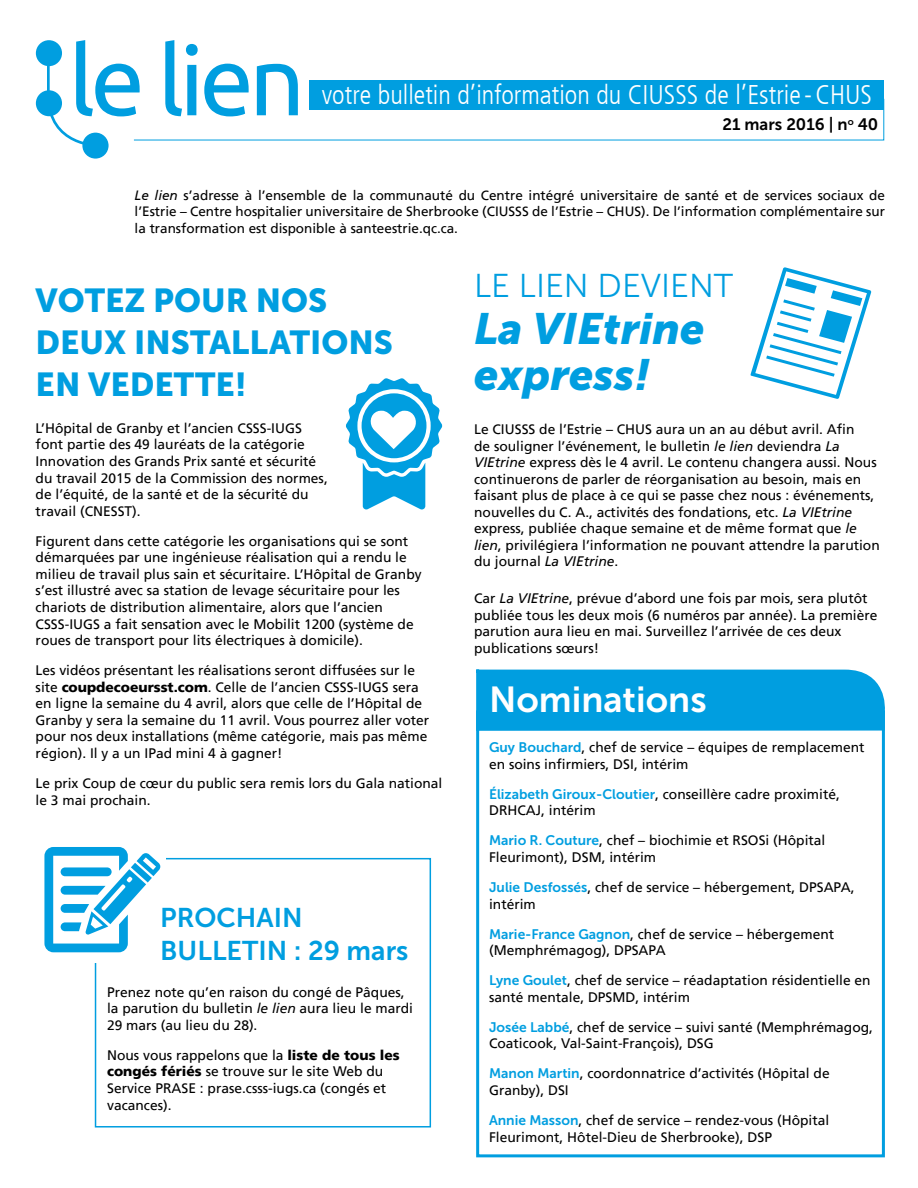
<style>
.page{position:relative;width:918px;height:1188px;background:#fff}
.page>*{position:absolute;margin:0;border:0;box-sizing:border-box;transform-origin:0 0}
.t1{font:96.9px "Ubuntu";letter-spacing:-.05em;color:#009ee0}
.t2{font:italic 43.5px/46.5px "Museo Sans 900";color:#009ee0}
.t3{font:36px "Museo Sans 700";color:#fff}
.t4{font:33px/42px "Museo Sans 900";color:#009ee0}
.t5{font:33px "Museo Sans 300";color:#009ee0}
.t6{font:300 condensed 27px "Frutiger LT";color:#fff}
.t7{font:27px/32.4px "Museo Sans 700";color:#009ee0}
.t8{font:16.5px "Museo Sans 700";color:#000}
.t9{font:13.8px/16.5px "Frutiger LT";color:#000}
.t10{font:13.5px/16.5px "Frutiger LT";color:#000;text-align:justify}
.s1{font-family:"Frutiger CE";font-style:italic}
.s2{font-weight:900}
.s3{font-style:italic}
.s4{font-family:"Museo Sans 700";color:#009ee0}
</style>
<div class="page">
<div style="left:310px;top:80px;width:574px;height:29px;background:#009ee0"></div>
<div style="left:36px;top:90px;width:26px;height:26px;background:#009ee0;border-radius:50%"></div>
<div style="left:36px;top:40px;width:26px;height:26px;background:#009ee0;border-radius:50%"></div>
<div style="left:82px;top:133px;width:27px;height:26px;background:#009ee0;border-radius:50%"></div>
<svg style="left:46px;top:40px;width:56px;height:108px"></svg>
<svg style="left:134px;top:98px;width:341px;height:43px"></svg>
<div style="left:476px;top:709px;width:409px;height:448px;border:3px solid #009ee0"></div>
<svg style="left:475px;top:98px;width:410px;height:634px"></svg>
<svg style="left:750px;top:267px;width:121px;height:132px"></svg>
<svg style="left:346px;top:378px;width:96px;height:132px"></svg>
<div style="left:95px;top:858px;width:336px;height:270px;border:2px solid #009ee0"></div>
<div style="left:36px;top:837px;width:130px;height:126px;background:#fff"></div>
<svg style="left:44px;top:847px;width:116px;height:105px"></svg>
<h1 class="t1" style="left:69px;top:18px;width:238px">le lien</h1>
<h3 class="t6" style="left:322px;top:79px;width:552px">votre bulletin d’information du CIUSSS de l’Estrie -CHUS</h3>
<p class="t8" style="left:723px;top:115px;width:157px">21 mars 2016 | n<sup>o</sup> 40</p>
<p class="t10" style="left:135px;top:187px;width:752px"><span class="s1">Le lien</span> s’adresse à l’ensemble de la communauté du Centre intégré universitaire de santé et de services sociaux de l’Estrie – Centre hospitalier universitaire de Sherbrooke (CIUSSS de l’Estrie – CHUS). De l’information complémentaire sur la transformation est disponible à santeestrie.qc.ca.</p>
<h3 class="t4" style="left:36px;top:279px;width:359px">VOTEZ POUR NOS<br>DEUX INSTALLATIONS<br>EN VEDETTE!</h3>
<p class="t9" style="left:36px;top:420px;width:294px">L’Hôpital de Granby et l’ancien CSSS-IUGS font partie des 49 lauréats de la catégorie Innovation des Grands Prix santé et sécurité du travail 2015 de la Commission des normes, de l’équité, de la santé et de la sécurité du travail (CNESST).</p>
<p class="t9" style="left:36px;top:533px;width:388px">Figurent dans cette catégorie les organisations qui se sont démarquées par une ingénieuse réalisation qui a rendu le milieu de travail plus sain et sécuritaire. L’Hôpital de Granby s’est illustré avec sa station de levage sécuritaire pour les chariots de distribution alimentaire, alors que l’ancien CSSS-IUGS a fait sensation avec le Mobilit 1200 (système de roues de transport pour lits électriques à domicile).</p>
<p class="t9" style="left:36px;top:662px;width:395px">Les vidéos présentant les réalisations seront diffusées sur le site <span class="s2">coupdecoeursst.com</span>. Celle de l’ancien CSSS-IUGS sera en ligne la semaine du 4 avril, alors que celle de l’Hôpital de Granby y sera la semaine du 11 avril. Vous pourrez aller voter pour nos deux installations (même catégorie, mais pas même région). Il y a un IPad mini 4 à gagner!</p>
<p class="t9" style="left:36px;top:775px;width:408px">Le prix Coup de cœur du public sera remis lors du Gala national le 3 mai prochain.</p>
<h3 class="t7" style="left:160px;top:902px;width:250px">Prochain bulletin : 29 mars</h3>
<p class="t9" style="left:107px;top:984px;width:308px">Prenez note qu’en raison du congé de Pâques, la parution du bulletin <span class="s3">le lien</span> aura lieu le mardi<br>29 mars (au lieu du 28).</p>
<p class="t9" style="left:107px;top:1047px;width:294px">Nous vous rappelons que la <span class="s2">liste de tous les congés fériés</span> se trouve sur le site Web du Service PRASE : prase.csss-iugs.ca (congés et vacances).</p>
<h3 class="t5" style="left:474px;top:268px;width:261px">LE LIEN DEVIENT</h3>
<h2 class="t2" style="left:474px;top:305px;width:232px">La VIEtrine express!</h2>
<p class="t9" style="left:474px;top:421px;width:407px">Le CIUSSS de l’Estrie – CHUS aura un an au début avril. Afin<br>de souligner l’événement, le bulletin <span class="s3">le lien</span> deviendra <span class="s3">La VIEtrine</span> express dès le 4 avril. Le contenu changera aussi. Nous continuerons de parler de réorganisation au besoin, mais en faisant plus de place à ce qui se passe chez nous : événements, nouvelles du C. A., activités des fondations, etc. <span class="s3">La VIEtrine </span>express, publiée chaque semaine et de même format que <span class="s3">le lien</span>, privilégiera l’information ne pouvant attendre la parution du journal <span class="s3">La VIEtrine</span>.</p>
<p class="t9" style="left:474px;top:590px;width:405px">Car <span class="s3">La VIEtrine</span>, prévue d’abord une fois par mois, sera plutôt publiée tous les deux mois (6 numéros par année). La première parution aura lieu en mai. Surveillez l’arrivée de ces deux publications sœurs!</p>
<h3 class="t3" style="left:489px;top:680px;width:219px">Nominations</h3>
<p class="t9" style="left:489px;top:739px;width:377px"><span class="s4">Guy Bouchard</span>, chef de service – équipes de remplacement en soins infirmiers, DSI, intérim</p>
<p class="t9" style="left:489px;top:786px;width:352px"><span class="s4">Élizabeth Giroux-Cloutier</span>, conseillère cadre proximité,<br>DRHCAJ, intérim</p>
<p class="t9" style="left:489px;top:832px;width:338px"><span class="s4">Mario R. Couture</span>, chef – biochimie et RSOSi (Hôpital<br>Fleurimont), DSM, intérim</p>
<p class="t9" style="left:489px;top:879px;width:367px"><span class="s4">Julie Desfossés</span>, chef de service – hébergement, DPSAPA, intérim</p>
<p class="t9" style="left:489px;top:926px;width:347px"><span class="s4">Marie-France Gagnon</span>, chef de service – hébergement (Memphrémagog), DPSAPA</p>
<p class="t9" style="left:489px;top:972px;width:383px"><span class="s4">Lyne Goulet</span>, chef de service – réadaptation résidentielle en santé mentale, DPSMD, intérim</p>
<p class="t9" style="left:489px;top:1019px;width:386px"><span class="s4">Josée Labbé</span>, chef de service – suivi santé (Memphrémagog,<br>Coaticook, Val-Saint-François), DSG</p>
<p class="t9" style="left:489px;top:1065px;width:342px"><span class="s4">Manon Martin</span>, coordonnatrice d’activités (Hôpital de<br>Granby), DSI</p>
<p class="t9" style="left:489px;top:1112px;width:342px"><span class="s4">Annie Masson</span>, chef de service – rendez-vous (Hôpital<br>Fleurimont, Hôtel-Dieu de Sherbrooke), DSP</p>
</div>
